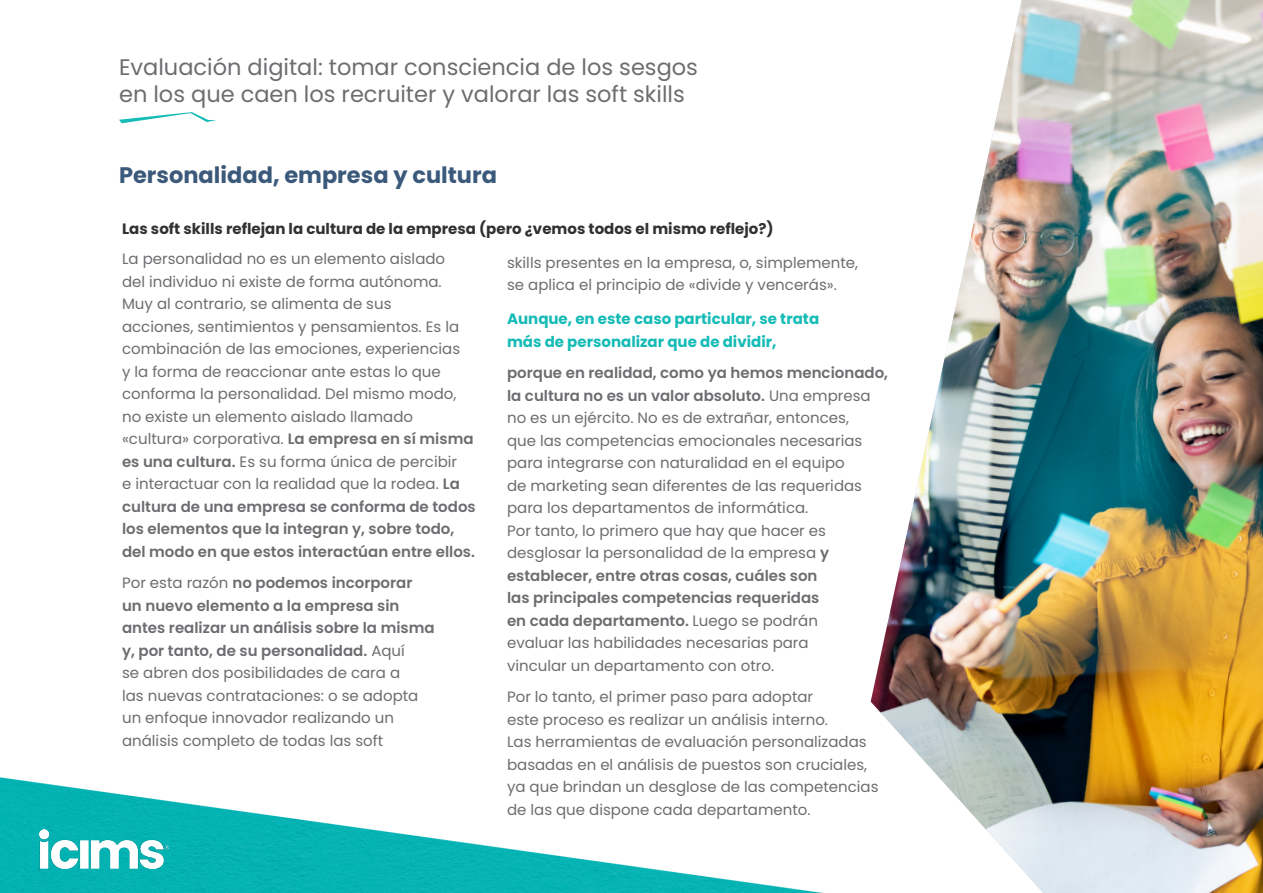
<style>
.page{position:relative;width:1263px;height:893px;background:#fff}
.page>*{position:absolute;margin:0;border:0;box-sizing:border-box;transform-origin:0 0}
.t1{font:22.5px/27px "Poppins";color:#6c6d70}
.Chapitre_gros{font:700 22.5px "Poppins";color:#3b597a}
.sous_chapitre{font:15px/22.5px "Poppins";color:#6c6d70}
.t2{font:700 15px "Poppins";color:#323132}
.sous_chapitre-2{font:700 15px/22.5px "Poppins";color:#15bbb6}
.s1{font-weight:600}
</style>
<div class="page">
<img style="left:0;top:777px;width:823px;height:116px">
<img style="left:871px;top:0;width:392px;height:893px">
<img style="left:39px;top:829px;width:129px;height:39px">
<svg style="left:119px;top:112px;width:97px;height:11px"></svg>
<p class="t1" style="left:119px;top:53px;width:580px">Evaluación digital: tomar consciencia de los sesgos en los que caen los recruiter y valorar las soft skills</p>
<p class="Chapitre_gros" style="left:119px;top:162px;width:379px">Personalidad, empresa y cultura</p>
<p class="t2" style="left:122px;top:220px;width:653px">Las soft skills reflejan la cultura de la empresa (pero ¿vemos todos el mismo reflejo?)</p>
<p class="sous_chapitre" style="left:122px;top:248px;width:355px">La personalidad no es un elemento aislado<br>del individuo ni existe de forma autónoma.<br>Muy al contrario, se alimenta de sus<br>acciones, sentimientos y pensamientos. Es la combinación de las emociones, experiencias<br>y la forma de reaccionar ante estas lo que conforma la personalidad. Del mismo modo, no existe un elemento aislado llamado «cultura» corporativa. <span class="s1">La empresa en sí misma es una cultura.</span> Es su forma única de percibir<br>e interactuar con la realidad que la rodea. <span class="s1">La cultura de una empresa se conforma de todos los elementos que la integran y, sobre todo, del modo en que estos interactúan entre ellos.</span></p>
<p class="sous_chapitre" style="left:122px;top:572px;width:314px">Por esta razón <span class="s1">no podemos incorporar un nuevo elemento a la empresa sin antes realizar un análisis sobre la misma y, por tanto, de su personalidad.</span> Aquí<br>se abren dos posibilidades de cara a<br>las nuevas contrataciones: o se adopta un enfoque innovador realizando un análisis completo de todas las soft</p>
<p class="sous_chapitre" style="left:507px;top:251px;width:353px">skills presentes en la empresa, o, simplemente, se aplica el principio de «divide y vencerás».</p>
<p class="sous_chapitre-2" style="left:507px;top:308px;width:314px">Aunque, en este caso particular, se trata más de personalizar que de dividir,</p>
<p class="sous_chapitre" style="left:507px;top:362px;width:382px"><span class="s1">porque en realidad, como ya hemos mencionado, la cultura no es un valor absoluto.</span> Una empresa no es un ejército. No es de extrañar, entonces,<br>que las competencias emocionales necesarias para integrarse con naturalidad en el equipo<br>de marketing sean diferentes de las requeridas para los departamentos de informática.<br>Por tanto, lo primero que hay que hacer es desglosar la personalidad de la empresa <span class="s1">y establecer, entre otras cosas, cuáles son<br>las principales competencias requeridas<br>en cada departamento.</span> Luego se podrán<br>evaluar las habilidades necesarias para<br>vincular un departamento con otro.</p>
<p class="sous_chapitre" style="left:507px;top:686px;width:373px">Por lo tanto, el primer paso para adoptar<br>este proceso es realizar un análisis interno.<br>Las herramientas de evaluación personalizadas basadas en el análisis de puestos son cruciales, ya que brindan un desglose de las competencias de las que dispone cada departamento.</p>
</div>
